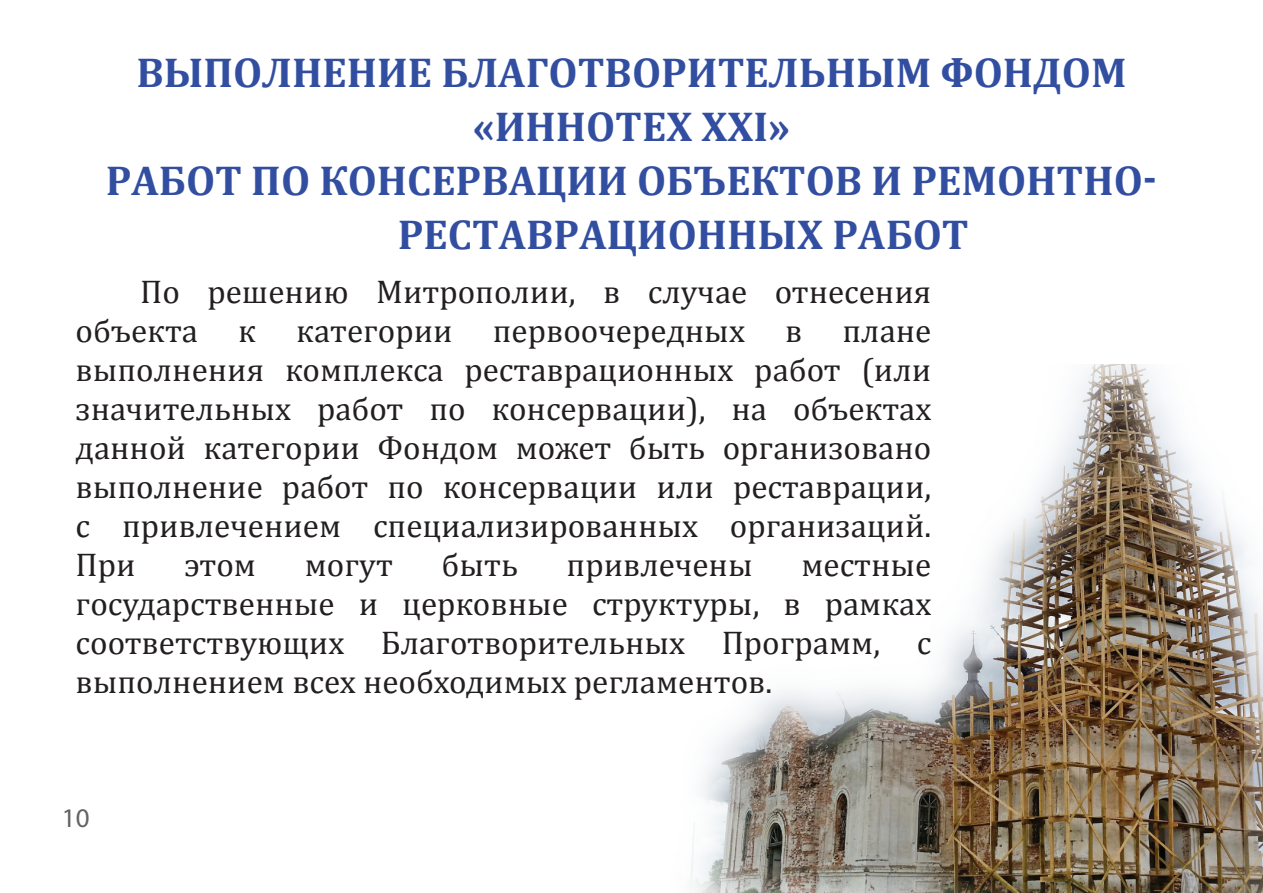
<style>
.page{position:relative;width:1263px;height:893px;background:#fff}
.page>*{position:absolute;margin:0;border:0;box-sizing:border-box;transform-origin:0 0}
.t1{font:700 42px "Cambria";color:#324ea1}
.t2{font:33px/39px "Cambria";color:#231f20;text-align:justify}
.t3{font:27px "Myriad Pro";color:#636366}
</style>
<div class="page">
<img style="left:691px;top:365px;width:554px;height:528px">
<img style="left:1245px;top:550px;width:17px;height:343px">
<img style="left:1262px;top:614px;width:1px;height:279px">
<p class="t1" style="left:136px;top:47px;width:992px">ВЫПОЛНЕНИЕ БЛАГОТВОРИТЕЛЬНЫМ ФОНДОМ</p>
<p class="t1" style="left:473px;top:101px;width:319px">«ИННОТЕХ XXI»</p>
<p class="t1" style="left:106px;top:155px;width:1053px">РАБОТ ПО КОНСЕРВАЦИИ ОБЪЕКТОВ И РЕМОНТНО-</p>
<p class="t1" style="left:398px;top:209px;width:572px">РЕСТАВРАЦИОННЫХ РАБОТ</p>
<p class="t2" style="left:76px;top:272px;width:857px;text-indent:65px">По решению Митрополии, в случае отнесения объекта к категории первоочередных в плане выполнения комплекса реставрационных работ (или значительных работ по консервации), на объектах данной категории Фондом может быть организовано выполнение работ по консервации или реставрации, с привлечением специализированных организаций.<br>При</p>
<p class="t2" style="left:184px;top:545px;width:73px">этом</p>
<p class="t2" style="left:305px;top:545px;width:90px">могут</p>
<p class="t2" style="left:442px;top:545px;width:78px">быть</p>
<p class="t2" style="left:567px;top:545px;width:188px">привлечены</p>
<p class="t2" style="left:76px;top:545px;width:857px;text-indent:726px">местные государственные и церковные структуры, в рамках соответствующих Благотворительных Программ, с выполнением всех необходимых регламентов.</p>
<p class="t3" style="left:62px;top:801px;width:29px">10</p>
</div>
